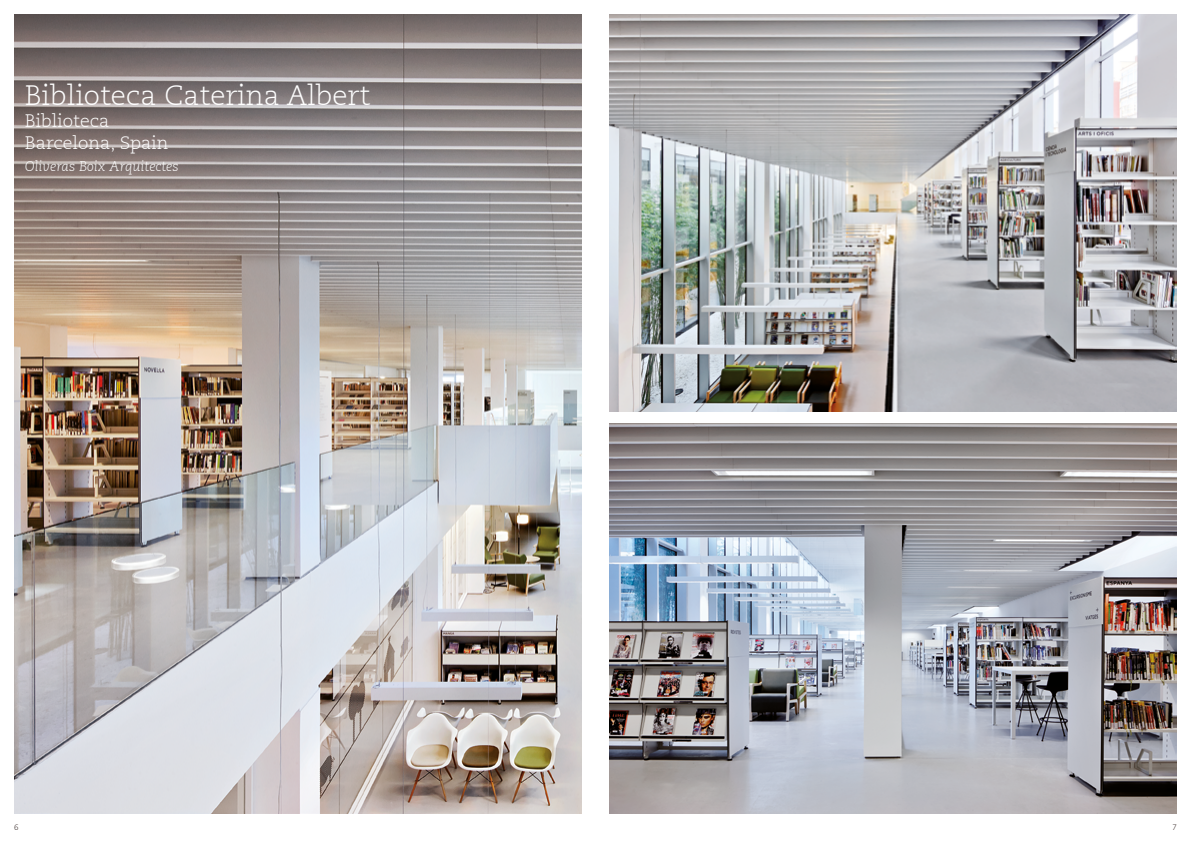
<style>
.page{position:relative;width:1191px;height:842px;background:#fff}
.page>*{position:absolute;margin:0;border:0;box-sizing:border-box;transform-origin:0 0}
.t1{font:300 28px "Caecilia LT";color:#fff}
.t2{font:300 18px/22px "Caecilia LT";color:#fff}
.t3{font:italic 300 14px "Caecilia LT";color:#fff}
.t4{font:300 8px "Caecilia LT";color:#2f2220}
</style>
<div class="page">
<img style="left:14px;top:14px;width:567px;height:800px">
<img style="left:609px;top:423px;width:567px;height:391px">
<img style="left:609px;top:14px;width:567px;height:398px">
<h1 class="t1" style="left:25px;top:80px;width:347px">Biblioteca Caterina Albert</h1>
<p class="t2" style="left:25px;top:111px;width:145px">Biblioteca<br>Barcelona, Spain</p>
<p class="t3" style="left:25px;top:159px;width:155px">Oliveras Boix Arquitectes</p>
<p class="t4" style="left:14px;top:822px;width:6px">6</p>
<p class="t4" style="left:1172px;top:822px;width:6px">7</p>
</div>
